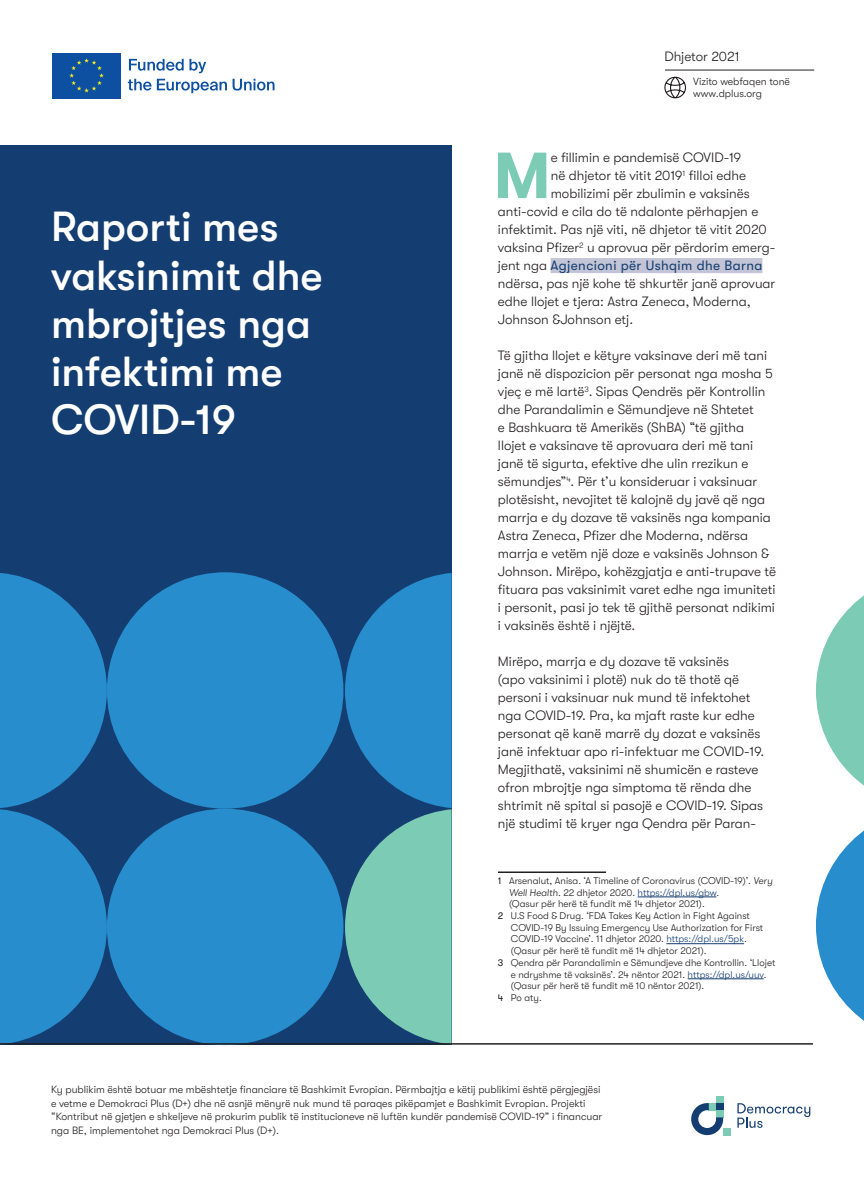
<style>
.page{position:relative;width:864px;height:1191px;background:#fff}
.page>*{position:absolute;margin:0;border:0;box-sizing:border-box;transform-origin:0 0}
.t1{font:700 64.95px "GT Walsheim Pro";color:#7ccbb4}
.t2{font:500 42px/48px "GT Walsheim Pro";color:#fff}
.t3{font:300 13.5px/18px "GT Walsheim Pro";color:#231f20}
.t4{font:13.5px "GT Walsheim Pro";letter-spacing:.03em;color:#143e71}
.t5{font:300 10.5px/13.5px "GT Walsheim Pro";color:#231f20}
.t6{font:300 9.75px "GT Walsheim Pro";color:#231f20}
.t7{font:300 9.75px "GT Walsheim Pro";color:#143e71}
.s1{font-weight:300;color:#231f20}
.s2{font-weight:400}
.s3{font-style:italic}
.s4{font-style:italic;color:#231f20}
.s5{color:#231f20}
.s6{color:#143e71}
</style>
<div class="page">
<div style="left:715px;top:1096px;width:7px;height:7px;background:#7ccbb4"></div>
<div style="left:722px;top:1128px;width:8px;height:7px;background:#7ccbb4"></div>
<svg style="left:691px;top:1103px;width:31px;height:32px"></svg>
<svg style="left:737px;top:1103px;width:73px;height:24px"></svg>
<div style="left:0;top:146px;width:451px;height:899px;background:#143e71"></div>
<div style="left:107px;top:808px;width:236px;height:237px;background:#278dcd;border-radius:50%"></div>
<svg style="left:0;top:573px;width:107px;height:472px"></svg>
<div style="left:107px;top:572px;width:236px;height:236px;background:#278dcd;border-radius:50%"></div>
<svg style="left:345px;top:573px;width:106px;height:470px"></svg>
<svg style="left:816px;top:596px;width:47px;height:424px"></svg>
<div style="left:550px;top:258px;width:212px;height:15px;background:#c3c4d5"></div>
<hr style="left:497px;top:871px;width:108px;height:2px;background:#231f20">
<hr style="left:637px;top:896px;width:79px;height:1px;background:#143e71">
<hr style="left:666px;top:943px;width:77px;height:1px;background:#143e71">
<hr style="left:687px;top:978px;width:76px;height:1px;background:#143e71">
<svg style="left:664px;top:76px;width:22px;height:23px"></svg>
<hr style="left:664px;top:70px;width:149px;height:1px;background:#231f20">
<hr style="left:0;top:1043px;width:812px;height:1px;background:#231f20">
<svg style="left:52px;top:98px;width:69px;height:1px"></svg>
<div style="left:52px;top:53px;width:69px;height:45px;background:#0d50a1"></div>
<svg style="left:69px;top:58px;width:35px;height:34px"></svg>
<svg style="left:129px;top:59px;width:54px;height:12px"></svg>
<svg style="left:189px;top:59px;width:17px;height:14px"></svg>
<svg style="left:128px;top:79px;width:146px;height:14px"></svg>
<p class="t3" style="left:664px;top:47px;width:77px">Dhjetor 2021</p>
<h2 class="t2" style="left:51px;top:203px;width:273px">Raporti mes vaksinimit dhe mbrojtjes nga infektimi me<br>COVID-19</h2>
<p class="t5" style="left:693px;top:75px;width:98px;line-height:12.6px">Vizito webfaqen tonë www.dplus.org</p>
<h1 class="t1" style="left:493px;top:139px;width:59px">M</h1>
<p class="t3" style="left:550px;top:148px;width:192px">e fillimin e pandemisë COVID-19</p>
<p class="t3" style="left:550px;top:166px;width:197px">në dhjetor të vitit 2019<sup>1</sup> filloi edhe</p>
<p class="t3" style="left:550px;top:184px;width:200px">mobilizimi për zbulimin e vaksinës</p>
<p class="t3" style="left:497px;top:202px;width:262px">anti-covid e cila do të ndalonte përhapjen e</p>
<p class="t3" style="left:497px;top:220px;width:270px">infektimit. Pas një viti, në dhjetor të vitit 2020</p>
<p class="t3" style="left:497px;top:238px;width:279px">vaksina Pfizer<sup>2</sup> u aprovua për përdorim emerg-</p>
<p class="t4" style="left:497px;top:258px;width:266px"><span class="s1">jent nga</span> Agjencioni për Ushqim dhe Barna</p>
<p class="t3" style="left:497px;top:274px;width:279px">ndërsa, pas një kohe të shkurtër janë aprovuar</p>
<p class="t3" style="left:497px;top:292px;width:254px">edhe llojet e tjera: Astra Zeneca, Moderna,</p>
<p class="t3" style="left:497px;top:310px;width:137px">Johnson &amp;Johnson etj.</p>
<p class="t3" style="left:497px;top:346px;width:279px">Të gjitha llojet e këtyre vaksinave deri më tani janë në dispozicion për personat nga mosha 5 vjeç e më lartë<sup>3</sup>. Sipas Qendrës për Kontrollin dhe Parandalimin e Sëmundjeve në Shtetet<br>e Bashkuara të Amerikës (ShBA) “të gjitha<br>llojet e vaksinave të aprovuara deri më tani janë të sigurta, efektive dhe ulin rrezikun e sëmundjes”<sup>4</sup>. Për t’u konsideruar i vaksinuar plotësisht, nevojitet të kalojnë dy javë që nga marrja e dy dozave të vaksinës nga kompania Astra Zeneca, Pfizer dhe Moderna, ndërsa marrja e vetëm një doze e vaksinës Johnson &amp; Johnson. Mirëpo, kohëzgjatja e anti-trupave të fituara pas vaksinimit varet edhe nga imuniteti i personit, pasi jo tek të gjithë personat ndikimi i vaksinës është i njëjtë.</p>
<p class="t3" style="left:497px;top:652px;width:268px">Mirëpo, marrja e dy dozave të vaksinës<br>(apo vaksinimi i plotë) nuk do të thotë që personi i vaksinuar nuk mund të infektohet nga COVID-19. Pra, ka mjaft raste kur edhe personat që kanë marrë dy dozat e vaksinës janë infektuar apo ri-infektuar me COVID-19.<br>Megjithatë, vaksinimi në shumicën e rasteve ofron mbrojtje nga simptoma të rënda dhe shtrimit në spital si pasojë e COVID-19. Sipas një studimi të kryer nga Qendra për Paran-</p>
<p class="t6" style="left:497px;top:875px;width:276px"><span class="s2">1</span> Arsenalut, Anisa. ‘A Timeline of Coronavirus (COVID-19)’. <span class="s3">Very</span></p>
<p class="t7" style="left:509px;top:887px;width:211px"><span class="s4">Well Health.</span> <span class="s5">22 dhjetor 2020</span><span class="s4">.</span> https://dpl.us/gbw<span class="s5">.</span></p>
<p class="t6" style="left:509px;top:898px;width:197px">(Qasur për herë të fundit më 14 dhjetor 2021).</p>
<p class="t6" style="left:497px;top:910px;width:253px"><span class="s2">2</span> U.S Food &amp; Drug. ‘FDA Takes Key Action in Fight Against</p>
<p class="t6" style="left:510px;top:922px;width:254px">COVID-19 By Issuing Emergency Use Authorization for First</p>
<p class="t6" style="left:510px;top:933px;width:237px">COVID-19 Vaccine’. 11 dhjetor 2020. <span class="s6">https://dpl.us/5pk</span>.</p>
<p class="t6" style="left:510px;top:945px;width:197px">(Qasur për herë të fundit më 14 dhjetor 2021).</p>
<p class="t6" style="left:497px;top:957px;width:279px"><span class="s2">3</span> Qendra për Parandalimin e Sëmundjeve dhe Kontrollin. ‘Llojet</p>
<p class="t6" style="left:510px;top:968px;width:257px">e ndryshme të vaksinës’. 24 nëntor 2021. <span class="s6">https://dpl.us/uuv</span>.</p>
<p class="t6" style="left:510px;top:980px;width:195px">(Qasur për herë të fundit më 10 nëntor 2021).</p>
<p class="t6" style="left:497px;top:992px;width:45px"><span class="s2">4</span> Po aty.</p>
<p class="t5" style="left:51px;top:1082px;width:552px">Ky publikim është botuar me mbështetje financiare të Bashkimit Evropian. Përmbajtja e këtij publikimi është përgjegjësi e vetme e Demokraci Plus (D+) dhe në asnjë mënyrë nuk mund të paraqes pikëpamjet e Bashkimit Evropian. Projekti “Kontribut në gjetjen e shkeljeve në prokurim publik të institucioneve në luftën kundër pandemisë COVID-19” i financuar nga BE, implementohet nga Demokraci Plus (D+).</p>
</div>
